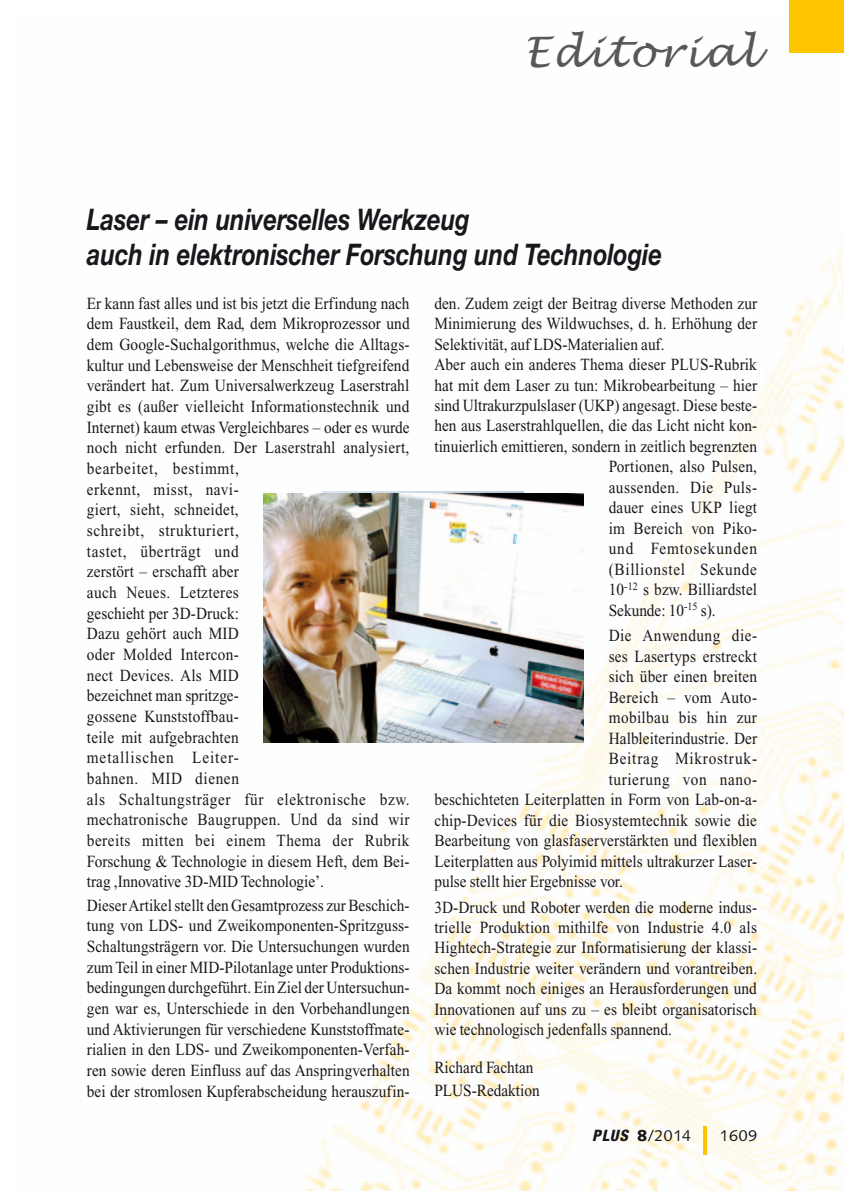
<style>
.page{position:relative;width:844px;height:1191px;background:#fff}
.page>*{position:absolute;margin:0;border:0;box-sizing:border-box;transform-origin:0 0}
.t1{font:italic 42px "Lucida Handwriting";letter-spacing:.05em;color:#58585a}
._01_17_Titel{font:italic 700 29.75px/35px "Helvetica Neue";color:#1a171c;scale:.8 1}
._05_10_Grute{font:16.97px/20.7px "Times New Roman";letter-spacing:.01em;color:#1a171c;text-align:justify;scale:.9 1}
._05_10_Grute-2{font:16.97px "Times New Roman";letter-spacing:.03em;color:#1a171c;scale:.9 1}
._05_10_Grute-3{font:16.97px "Times New Roman";letter-spacing:.045em;color:#1a171c;scale:.9 1}
._05_10_Grute-4{font:16.97px "Times New Roman";letter-spacing:.05em;color:#1a171c;scale:.9 1}
._05_10_Grute-5{font:16.97px "Times New Roman";letter-spacing:.04em;color:#1a171c;scale:.9 1}
._05_10_Grute-6{font:16.97px "Times New Roman";letter-spacing:.055em;color:#1a171c;scale:.9 1}
.Seitenzahl{font:15.75px "Syntax";letter-spacing:.05em;color:#1a171c}
.s1{font-family:"Helvetica Neue";font-weight:800;font-style:italic;font-stretch:condensed}
.s2{font-weight:900}
</style>
<div class="page">
<img style="left:263px;top:52px;width:580px;height:1139px">
<hr style="left:703px;top:1126px;width:3px;height:29px;background:#fdc400">
<div style="left:789px;top:0;width:54px;height:52px;background:#fdc400"></div>
<img style="left:263px;top:493px;width:320px;height:249px">
<h1 class="t1" style="left:524px;top:26px;width:234px">Editorial</h1>
<p class="_01_17_Titel" style="left:87px;top:202px;width:720px">Laser – ein universelles Werkzeug<br>auch in elektronischer Forschung und Technologie</p>
<p class="_05_10_Grute" style="left:87px;top:293px;width:360px;text-align:left">Er kann fast alles und ist bis jetzt die Erfindung nach dem Faustkeil, dem Rad, dem Mikroprozessor und dem Google-Suchalgorithmus, welche die Alltags&shy;kultur und Lebensweise der Menschheit tiefgreifend verändert hat. Zum Universalwerkzeug Laserstrahl gibt es (außer vielleicht Informationstechnik und Internet) kaum etwas Vergleichbares – oder es wurde noch nicht erfunden. Der Laserstrahl analysiert, bearbeitet, bestimmt,<br>erkennt, misst, navi-<br>giert, sieht, schneidet,<br>schreibt, strukturiert,<br>tastet, überträgt und<br>zerstört – erschafft aber<br>auch Neues. Letzteres<br>geschieht per 3D-Druck:<br>Dazu gehört auch MID<br>oder Molded Intercon-<br>nect Devices. Als MID<br>bezeichnet man spritzge-<br>gossene Kunststoffbau-<br>teile mit aufgebrachten<br>metallischen Leiter-<br>bahnen. MID dienen<br>als Schaltungsträger für elektronische bzw. mechatronische Baugruppen. Und da sind wir bereits mitten bei einem Thema der Rubrik Forschung &amp; Technologie in diesem Heft, dem Bei&shy;trag ,Innovative 3D-MID Technologie’.</p>
<p class="_05_10_Grute" style="left:87px;top:894px;width:360px">Dieser Artikel stellt den Gesamtprozess zur Beschich&shy;tung von LDS- und Zweikomponenten-Spritzguss-Schaltungsträgern vor. Die Untersuchungen wurden zum Teil in einer MID-Pilotanlage unter Produktions&shy;bedingungen durchgeführt. Ein Ziel der Untersuchun&shy;gen war es, Unterschiede in den Vorbehandlungen und Aktivierungen für verschiedene Kunststoffmate&shy;rialien in den LDS- und Zweikomponenten-Verfah&shy;ren sowie deren Einfluss auf das Anspringverhalten bei der stromlosen Kupferabscheidung herauszufin-</p>
<p class="_05_10_Grute" style="left:434px;top:293px;width:360px">den. Zudem zeigt der Beitrag diverse Methoden zur Minimierung des Wildwuchses, d. h. Erhöhung der Selektivität, auf LDS-Materialien auf.</p>
<p class="_05_10_Grute" style="left:434px;top:354px;width:360px">Aber auch ein anderes Thema dieser PLUS-Rubrik</p>
<p class="_05_10_Grute" style="left:434px;top:374px;width:360px">hat mit dem Laser zu tun: Mikrobearbeitung – hier</p>
<p class="_05_10_Grute" style="left:434px;top:395px;width:360px">sind Ultrakurzpulslaser (UKP) angesagt. Diese beste-</p>
<p class="_05_10_Grute" style="left:434px;top:415px;width:360px">hen aus Laserstrahlquellen, die das Licht nicht kon-</p>
<p class="_05_10_Grute" style="left:434px;top:436px;width:360px">tinuierlich emittieren, sondern in zeitlich begrenzten</p>
<p class="_05_10_Grute" style="left:608px;top:456px;width:166px">Portionen, also Pulsen,</p>
<p class="_05_10_Grute-2" style="left:608px;top:478px;width:166px">aussenden. Die Puls-</p>
<p class="_05_10_Grute" style="left:608px;top:497px;width:166px">dauer eines UKP liegt</p>
<p class="_05_10_Grute" style="left:608px;top:518px;width:166px">im Bereich von Piko-</p>
<p class="_05_10_Grute-6" style="left:608px;top:539px;width:166px">und Femtosekunden</p>
<p class="_05_10_Grute-3" style="left:608px;top:560px;width:166px">(Billionstel Sekunde</p>
<p class="_05_10_Grute" style="left:608px;top:579px;width:166px">10<sup>-12</sup> s bzw. Billiardstel</p>
<p class="_05_10_Grute" style="left:608px;top:600px;width:120px">Sekunde: 10<sup>-15</sup> s).</p>
<p class="_05_10_Grute-2" style="left:608px;top:626px;width:166px">Die Anwendung die-</p>
<p class="_05_10_Grute" style="left:608px;top:646px;width:166px">ses Lasertyps erstreckt</p>
<p class="_05_10_Grute" style="left:608px;top:666px;width:166px">sich über einen breiten</p>
<p class="_05_10_Grute" style="left:608px;top:687px;width:166px">Bereich – vom Auto-</p>
<p class="_05_10_Grute" style="left:608px;top:707px;width:166px">mobilbau bis hin zur</p>
<p class="_05_10_Grute" style="left:608px;top:727px;width:166px">Halbleiterindustrie. Der</p>
<p class="_05_10_Grute-4" style="left:608px;top:749px;width:166px">Beitrag Mikrostruk-</p>
<p class="_05_10_Grute-5" style="left:608px;top:769px;width:166px">turierung von nano-</p>
<p class="_05_10_Grute" style="left:434px;top:789px;width:360px">beschichteten Leiterplatten in Form von Lab-on-a-</p>
<p class="_05_10_Grute" style="left:434px;top:809px;width:360px">chip-Devices für die Biosystemtechnik sowie die</p>
<p class="_05_10_Grute" style="left:434px;top:830px;width:360px">Bearbeitung von glasfaserverstärkten und flexiblen</p>
<p class="_05_10_Grute" style="left:434px;top:850px;width:360px">Leiterplatten aus Polyimid mittels ultrakurzer Laser-</p>
<p class="_05_10_Grute" style="left:434px;top:871px;width:211px">pulse stellt hier Ergebnisse vor.</p>
<p class="_05_10_Grute" style="left:434px;top:896px;width:360px">3D-Druck und Roboter werden die moderne indus&shy;trielle Produktion mithilfe von Industrie 4.0 als Hightech-Strategie zur Informatisierung der klassi&shy;schen Industrie weiter verändern und vorantreiben.<br>Da kommt noch einiges an Herausforderungen und Innovationen auf uns zu – es bleibt organisatorisch wie technologisch jedenfalls spannend.</p>
<p class="_05_10_Grute" style="left:434px;top:1057px;width:112px">Richard Fachtan</p>
<p class="_05_10_Grute" style="left:434px;top:1080px;width:118px">PLUS-Redaktion</p>
<p class="Seitenzahl" style="left:592px;top:1126px;width:100px"><span class="s1">PLUS</span> <span class="s2">8</span>/2014</p>
<p class="Seitenzahl" style="left:719px;top:1126px;width:39px">1609</p>
</div>
